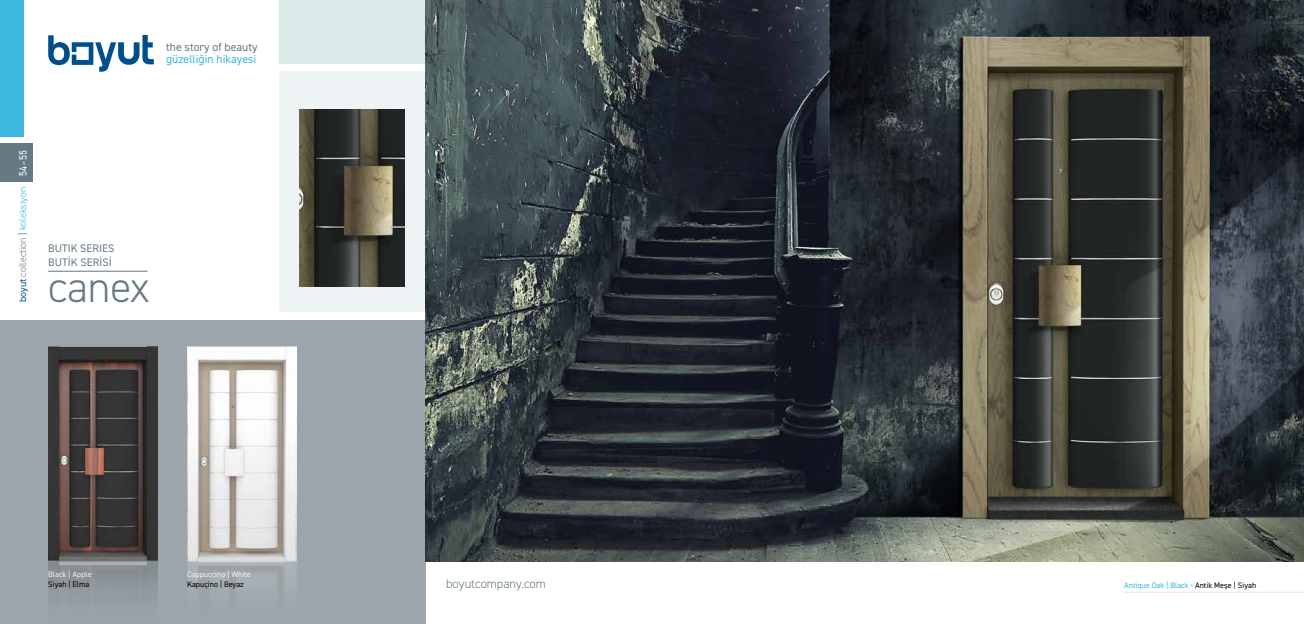
<style>
.page{position:relative;width:1304px;height:624px;background:#fff}
.page>*{position:absolute;margin:0;border:0;box-sizing:border-box;transform-origin:0 0}
.t1{font:300 43px "DIN2014";letter-spacing:-.005em;color:#667a83}
.t2{font:300 12.6px "DIN2014";color:#667a83}
.t3{font:11.7px "DIN2014";color:#3eb7e0}
.t4{font:11.7px "DIN2014";color:#667a83}
.t5{font:11.7px "DIN2014";color:#fff}
.t6{font:11px/13.2px "DIN2014";color:#667a83}
.t7{font:10.8px "DIN2014";color:#fff;scale:.9 1}
.t8{font:300 9.9px "DIN2014";color:#667a83}
.t9{font:8px "DIN2014";color:#3eb7e0}
.t10{font:8px "DIN2014";color:#eef3f6}
.t11{font:8px "DIN2014";color:#000}
.s1{font-weight:400;color:#005389}
.s2{color:#005389}
.s3{color:#3eb7e0}
.s4{color:#667a83}
.s5{color:#000}
</style>
<div class="page">
<svg style="left:48px;top:35px;width:106px;height:37px"></svg>
<div style="left:0;top:0;width:23px;height:137px;background:#3eb7e0"></div>
<div style="left:0;top:143px;width:33px;height:38px;background:#667a83"></div>
<div style="left:279px;top:0;width:147px;height:63px;background:#dce9e9"></div>
<div style="left:279px;top:72px;width:147px;height:240px;background:#eef3f6"></div>
<div style="left:0;top:320px;width:426px;height:304px;background:#9ba5ab"></div>
<img style="left:426px;top:0;width:878px;height:561px">
<img style="left:48px;top:346px;width:109px;height:256px">
<img style="left:187px;top:346px;width:109px;height:241px">
<hr style="left:1124px;top:591px;width:180px;height:1px;background:#dce9e9">
<img style="left:300px;top:110px;width:105px;height:176px">
<hr style="left:48px;top:271px;width:100px;height:1px;background:#667a83">
<h3 class="t4" style="left:166px;top:40px;width:93px">the story of beauty</h3>
<h3 class="t3" style="left:166px;top:52px;width:92px">güzelliğin hikayesi</h3>
<h3 class="t7" style="left:16px;top:176px;width:29px;rotate:-90deg">54 55</h3>
<h3 class="t5" style="left:16px;top:165px;width:5px;rotate:-90deg">-</h3>
<p class="t8" style="left:17px;top:302px;width:116px;rotate:-90deg"><span class="s1">boyut</span> collection <span class="s2">|</span> <span class="s3">koleksiyon</span></p>
<h3 class="t6" style="left:48px;top:242px;width:68px">BUTIK SERIES<br>BUTİK SERİSİ</h3>
<h1 class="t1" style="left:48px;top:261px;width:103px">canex</h1>
<p class="t10" style="left:48px;top:569px;width:45px">Black | Apple</p>
<p class="t11" style="left:48px;top:579px;width:43px">Siyah | Elma</p>
<p class="t10" style="left:187px;top:569px;width:65px">Cappuccino | White</p>
<p class="t11" style="left:187px;top:579px;width:58px">Kapuçino | Beyaz</p>
<h2 class="t2" style="left:446px;top:576px;width:101px">boyutcompany.com</h2>
<p class="t9" style="left:1124px;top:580px;width:134px">Antique Oak | Black <span class="s4">•</span> <span class="s5">Antik Meşe | Siyah</span></p>
</div>
